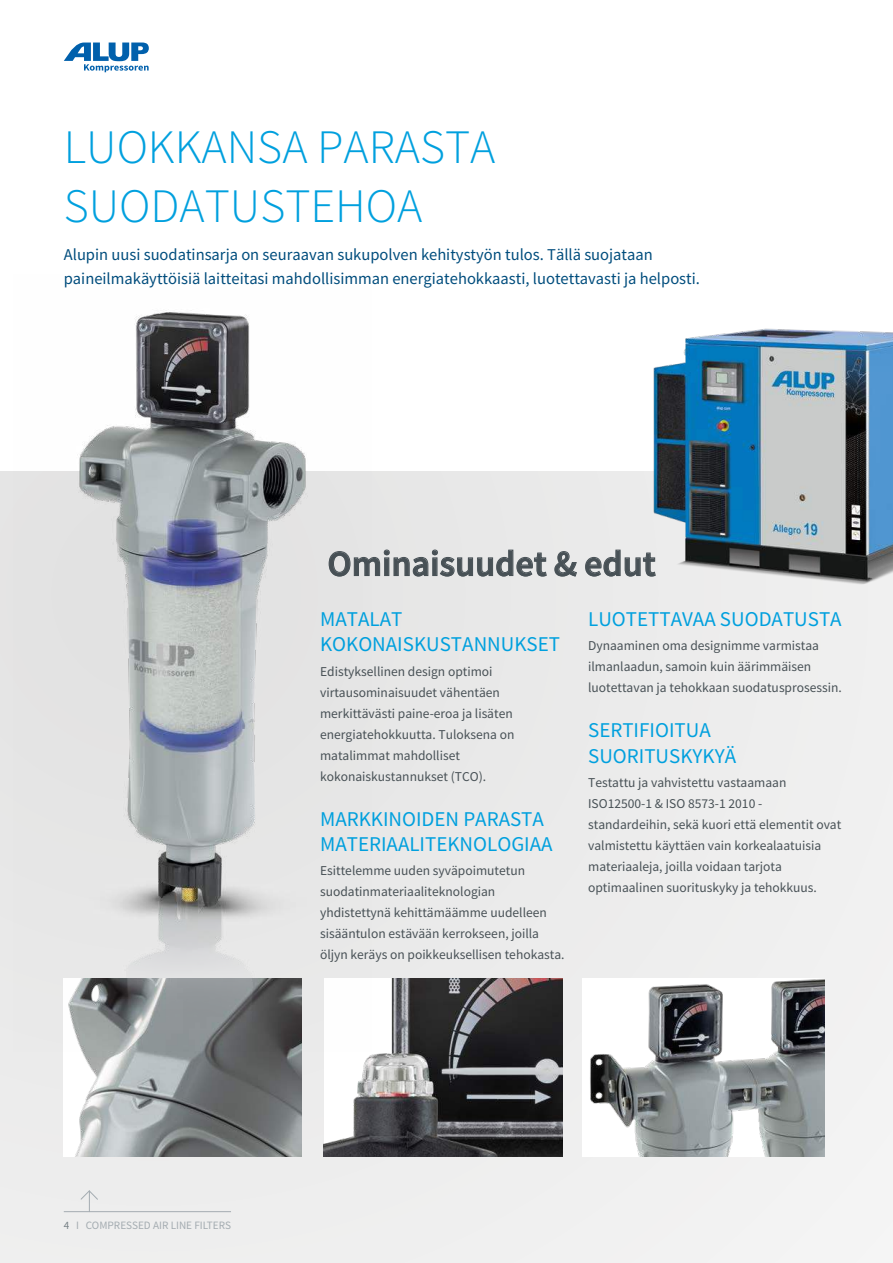
<style>
.page{position:relative;width:893px;height:1263px;background:#fff}
.page>*{position:absolute;margin:0;border:0;box-sizing:border-box;transform-origin:0 0}
.t1{font:300 48px/58.3px "Source Sans Pro";color:#00a0de}
.t2{font:600 36px "Source Sans Pro";color:#485156}
.t3{font:21px/25.2px "Source Sans Pro";color:#00a0de}
.t4{font:16.5px/24px "Source Sans Pro";color:#004d7d}
.t5{font:13.5px/21px "Source Sans Pro";color:#485156}
.t6{font:11.25px "Source Sans Pro";color:#a4acb1}
.s1{color:#778186}
</style>
<div class="page">
<div style="left:0;top:472px;width:893px;height:791px;background:#ededed"></div>
<img style="left:582px;top:978px;width:243px;height:179px">
<img style="left:64px;top:1051px;width:238px;height:106px">
<img style="left:324px;top:978px;width:238px;height:179px">
<img style="left:14px;top:312px;width:357px;height:739px">
<img style="left:639px;top:328px;width:254px;height:256px">
<svg style="left:64px;top:43px;width:85px;height:29px"></svg>
<svg style="left:80px;top:1190px;width:18px;height:21px"></svg>
<hr style="left:64px;top:1211px;width:167px;height:1px;background:#a4acb1">
<h1 class="t1" style="left:64px;top:118px;width:433px">LUOKKANSA PARASTA<br>SUODATUSTEHOA</h1>
<p class="t4" style="left:64px;top:243px;width:638px">Alupin uusi suodatinsarja on seuraavan sukupolven kehitystyön tulos. Tällä suojataan paineilmakäyttöisiä laitteitasi mahdollisimman energiatehokkaasti, luotettavasti ja helposti.</p>
<h2 class="t2" style="left:327px;top:540px;width:330px">Ominaisuudet &amp; edut</h2>
<h3 class="t3" style="left:320px;top:606px;width:241px">MATALAT<br>KOKONAISKUSTANNUKSET</h3>
<p class="t5" style="left:320px;top:660px;width:196px">Edistyksellinen design optimoi virtausominaisuudet vähentäen merkittävästi paine-eroa ja lisäten energiatehokkuutta. Tuloksena on matalimmat mahdolliset kokonaiskustannukset (TCO).</p>
<h3 class="t3" style="left:320px;top:806px;width:234px">MARKKINOIDEN PARASTA<br>MATERIAALITEKNOLOGIAA</h3>
<p class="t5" style="left:320px;top:860px;width:246px">Esittelemme uuden syväpoimutetun suodatinmateriaaliteknologian yhdistettynä kehittämäämme uudelleen sisääntulon estävään kerrokseen, joilla öljyn keräys on poikkeuksellisen tehokasta.</p>
<h3 class="t3" style="left:588px;top:606px;width:255px">LUOTETTAVAA SUODATUSTA</h3>
<p class="t5" style="left:588px;top:635px;width:255px">Dynaaminen oma designimme varmistaa ilmanlaadun, samoin kuin äärimmäisen luotettavan ja tehokkaan suodatusprosessin.</p>
<h3 class="t3" style="left:588px;top:718px;width:149px">SERTIFIOITUA<br>SUORITUSKYKYÄ</h3>
<p class="t5" style="left:588px;top:772px;width:255px">Testattu ja vahvistettu vastaamaan ISO12500-1 &amp; ISO 8573-1 2010 - standardeihin, sekä kuori että elementit ovat valmistettu käyttäen vain korkealaatuisia materiaaleja, joilla voidaan tarjota optimaalinen suorituskyky ja tehokkuus.</p>
<p class="t6" style="left:64px;top:1221px;width:169px"><span class="s1">4</span> I COMPRESSED AIR LINE FILTERS</p>
</div>
